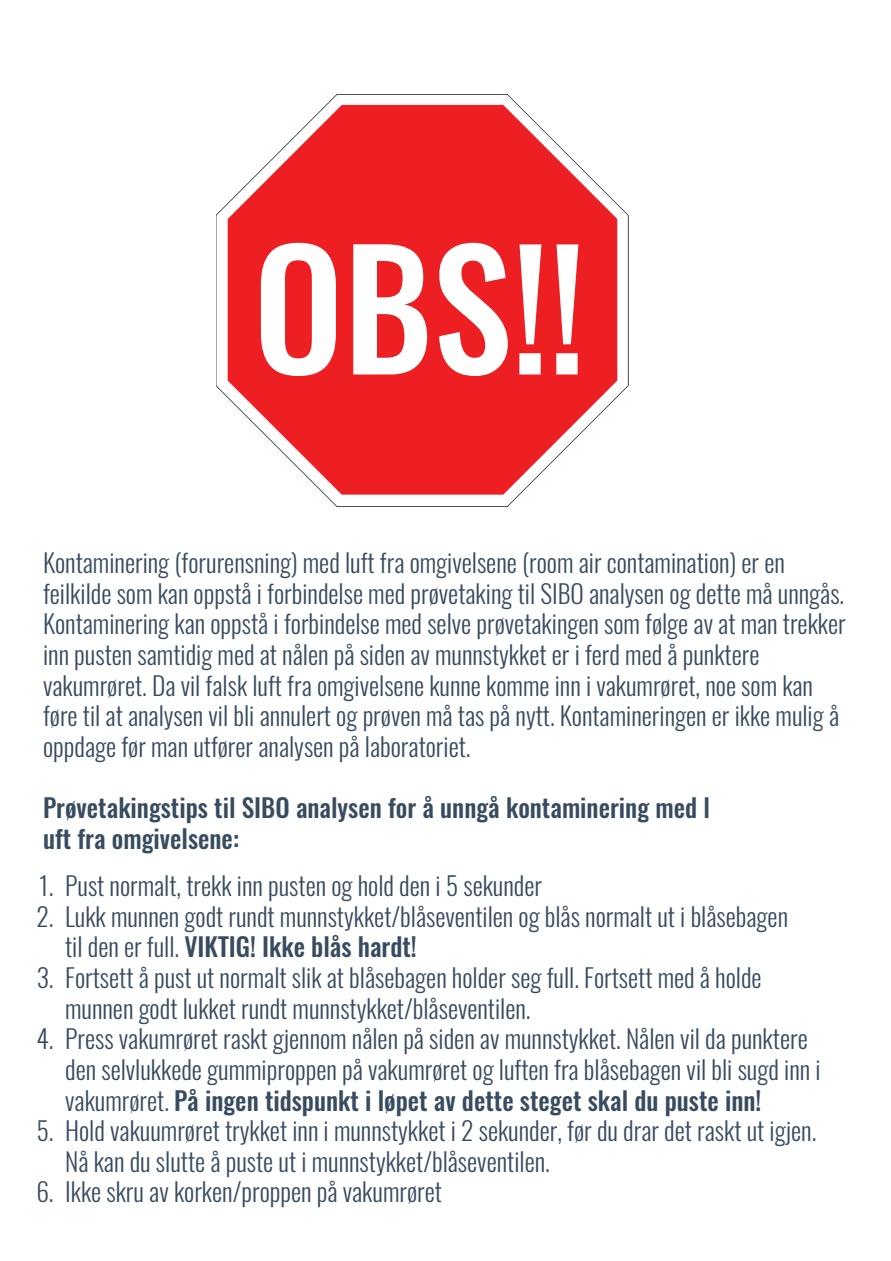
<style>
.page{position:relative;width:891px;height:1261px;background:#fff}
.page>*{position:absolute;margin:0;border:0;box-sizing:border-box;transform-origin:0 0}
.t1{font:500 160.8px "Oswald";color:#fff}
.t2{font:300 25.5px/30.6px "Oswald";color:#384c60}
.t3{font:500 25.5px/30.6px "Oswald";color:#384c60}
.s1{font-weight:500}
</style>
<div class="page">
<img style="left:216px;top:94px;width:412px;height:412px">
<h1 class="t1" style="left:253px;top:197px;width:334px">OBS!!</h1>
<p class="t2" style="left:43px;top:547px;width:804px">Kontaminering (forurensning) med luft fra omgivelsene (room air contamination) er en feilkilde som kan oppstå i forbindelse med prøvetaking til SIBO analysen og dette må unngås.<br>Kontaminering kan oppstå i forbindelse med selve prøvetakingen som følge av at man trekker inn pusten samtidig med at nålen på siden av munnstykket er i ferd med å punktere vakumrøret. Da vil falsk luft fra omgivelsene kunne komme inn i vakumrøret, noe som kan føre til at analysen vil bli annulert og prøven må tas på nytt. Kontamineringen er ikke mulig å oppdage før man utfører analysen på laboratoriet.</p>
<p class="t3" style="left:43px;top:792px;width:668px">Prøvetakingstips til SIBO analysen for å unngå kontaminering med l uft fra omgivelsene:</p>
<p class="t2" style="left:37px;top:870px;width:19px">1.<br>2.</p>
<p class="t2" style="left:65px;top:870px;width:757px">Pust normalt, trekk inn pusten og hold den i 5 sekunder<br>Lukk munnen godt rundt munnstykket/blåseventilen og blås normalt ut i blåsebagen<br>til den er full. <span class="s1">VIKTIG! Ikke blås hardt!<br></span>Fortsett å pust ut normalt slik at blåsebagen holder seg full. Fortsett med å holde munnen godt lukket rundt munnstykket/blåseventilen.<br>Press vakumrøret raskt gjennom nålen på siden av munnstykket. Nålen vil da punktere den selvlukkede gummiproppen på vakumrøret og luften fra blåsebagen vil bli sugd inn i vakumrøret. <span class="s1">På ingen tidspunkt i løpet av dette steget skal du puste inn!<br></span>Hold vakuumrøret trykket inn i munnstykket i 2 sekunder, før du drar det raskt ut igjen.<br>Nå kan du slutte å puste ut i munnstykket/blåseventilen.<br>Ikke skru av korken/proppen på vakumrøret</p>
<p class="t2" style="left:37px;top:962px;width:18px">3.</p>
<p class="t2" style="left:36px;top:1023px;width:19px">4.</p>
<p class="t2" style="left:37px;top:1115px;width:18px">5.</p>
<p class="t2" style="left:36px;top:1176px;width:19px">6.</p>
</div>
